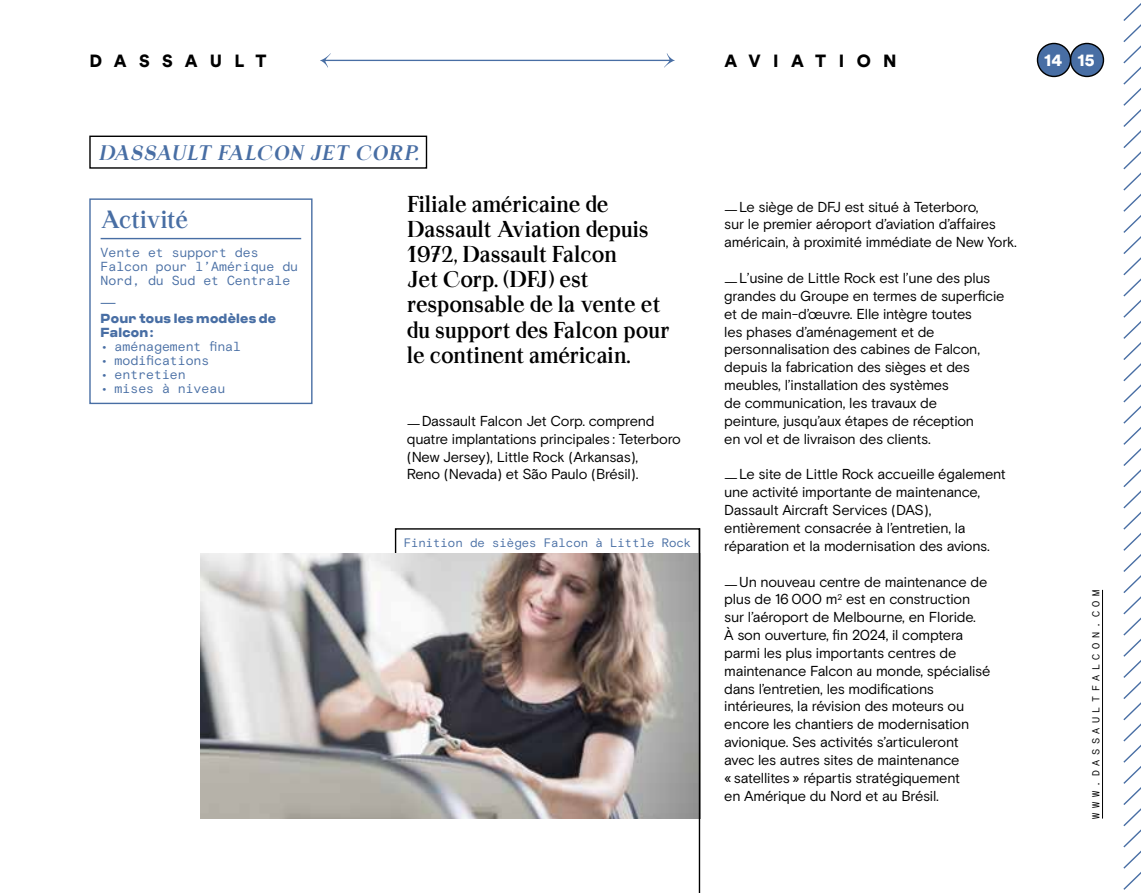
<style>
.page{position:relative;width:1141px;height:893px;background:#fff}
.page>*{position:absolute;margin:0;border:0;box-sizing:border-box;transform-origin:0 0}
.t1{font:22.75px "AT Apoc Dark";letter-spacing:-.02em;color:#486ea4}
.t2{font:21px/25.2px "AT Apoc Dark";letter-spacing:-.02em;color:#000}
.t3{font:italic 19.25px "AT Apoc Dark";letter-spacing:.01em;color:#486ea4}
.t4{font:900 17.5px "Circular Std";letter-spacing:.69em;color:#000}
.t5{font:900 17.5px "Circular Std";letter-spacing:.71em;color:#000}
.t6{font:900 17.5px "Circular Std";color:#fff}
.t7{font:14.35px/17.8px "Basis Grotesque Pro";letter-spacing:-.015em;color:#000;scale:1.2 1}
.t8{font:13.12px/14px "Basis Grotesque Pro Mono";color:#486ea4}
.t9{font:800 13.12px/14px "Criteria CF";letter-spacing:.02em;color:#486ea4}
.t10{font:12.25px "Basis Grotesque Pro Mono";color:#486ea4}
.t11{font:10.15px "Basis Grotesque Pro Mono";letter-spacing:.44em;color:#000}
</style>
<div class="page">
<hr style="left:1102px;top:590px;width:1px;height:229px;background:#000">
<div style="left:89px;top:136px;width:338px;height:33px;border:1px solid #000"></div>
<hr style="left:101px;top:238px;width:200px;height:1px;background:#486ea4">
<svg style="left:101px;top:303px;width:14px;height:1px"></svg>
<div style="left:89px;top:198px;width:224px;height:206px;border:1px solid #486ea4"></div>
<div style="left:395px;top:528px;width:305px;height:28px;border:1px solid #000"></div>
<img style="left:201px;top:554px;width:498px;height:265px">
<hr style="left:699px;top:528px;width:1px;height:365px;background:#000">
<svg style="left:1123px;top:3px;width:18px;height:887px"></svg>
<div style="left:1070px;top:43px;width:33px;height:33px;background:#486ea4;border-radius:50%"></div>
<div style="left:1070px;top:43px;width:34px;height:34px;border:1px solid #000;border-radius:50%"></div>
<div style="left:1037px;top:43px;width:33px;height:33px;background:#486ea4;border-radius:50%"></div>
<div style="left:1037px;top:43px;width:34px;height:34px;border:1px solid #000;border-radius:50%"></div>
<svg style="left:320px;top:53px;width:355px;height:14px"></svg>
<p class="t4" style="left:89px;top:50px;width:179px">DASSAULT</p>
<p class="t5" style="left:724px;top:50px;width:174px">AVIATION</p>
<p class="t6" style="left:1044px;top:48px;width:52px">14 15</p>
<h3 class="t3" style="left:98px;top:140px;width:322px">DASSAULT FALCON JET CORP.</h3>
<h1 class="t1" style="left:101px;top:204px;width:89px">Activité</h1>
<p class="t8" style="left:101px;top:245px;width:199px">Vente et support des<br>Falcon pour l’Amérique du<br>Nord, du Sud et Centrale</p>
<p class="t9" style="left:101px;top:312px;width:177px">Pour tous les modèles de<br>Falcon:</p>
<p class="t8" style="left:101px;top:339px;width:142px">• aménagement final</p>
<p class="t8" style="left:101px;top:353px;width:110px">• modifications</p>
<p class="t8" style="left:101px;top:367px;width:87px">• entretien</p>
<p class="t8" style="left:101px;top:381px;width:126px">• mises à niveau</p>
<h2 class="t2" style="left:407px;top:191px;width:265px">Filiale américaine de<br>Dassault Aviation depuis<br>1972, Dassault Falcon<br>Jet Corp. (DFJ) est responsable de la vente et du support des Falcon pour le continent américain.</h2>
<p class="t7" style="left:407px;top:412px;width:230px">—Dassault Falcon Jet Corp. comprend quatre implantations principales : Teterboro (New Jersey), Little Rock (Arkansas),<br>Reno (Nevada) et São Paulo (Brésil).</p>
<p class="t10" style="left:404px;top:535px;width:289px">Finition de sièges Falcon à Little Rock</p>
<p class="t7" style="left:724px;top:198px;width:245px">—Le siège de DFJ est situé à Teterboro,<br>sur le premier aéroport d’aviation d’affaires américain, à proximité immédiate de New York.</p>
<p class="t7" style="left:724px;top:269px;width:235px">—L’usine de Little Rock est l’une des plus grandes du Groupe en termes de superficie et de main-d’œuvre. Elle intègre toutes<br>les phases d’aménagement et de personnalisation des cabines de Falcon, depuis la fabrication des sièges et des meubles, l’installation des systèmes<br>de communication, les travaux de<br>peinture, jusqu’aux étapes de réception<br>en vol et de livraison des clients.</p>
<p class="t7" style="left:724px;top:465px;width:236px">—Le site de Little Rock accueille également une activité importante de maintenance, Dassault Aircraft Services (DAS), entièrement consacrée à l’entretien, la réparation et la modernisation des avions.</p>
<p class="t7" style="left:724px;top:572px;width:223px">—Un nouveau centre de maintenance de plus de 16 000 m<sup>2</sup> est en construction sur l’aéroport de Melbourne, en Floride.<br>À son ouverture, fin 2024, il comptera parmi les plus importants centres de maintenance Falcon au monde, spécialisé dans l’entretien, les modifications intérieures, la révision des moteurs ou encore les chantiers de modernisation avionique. Ses activités s’articuleront avec les autres sites de maintenance<br>« satellites » répartis stratégiquement<br>en Amérique du Nord et au Brésil.</p>
<p class="t11" style="left:1090px;top:819px;width:230px;rotate:-90deg">WWW.DASSAULTFALCON.COM</p>
</div>
